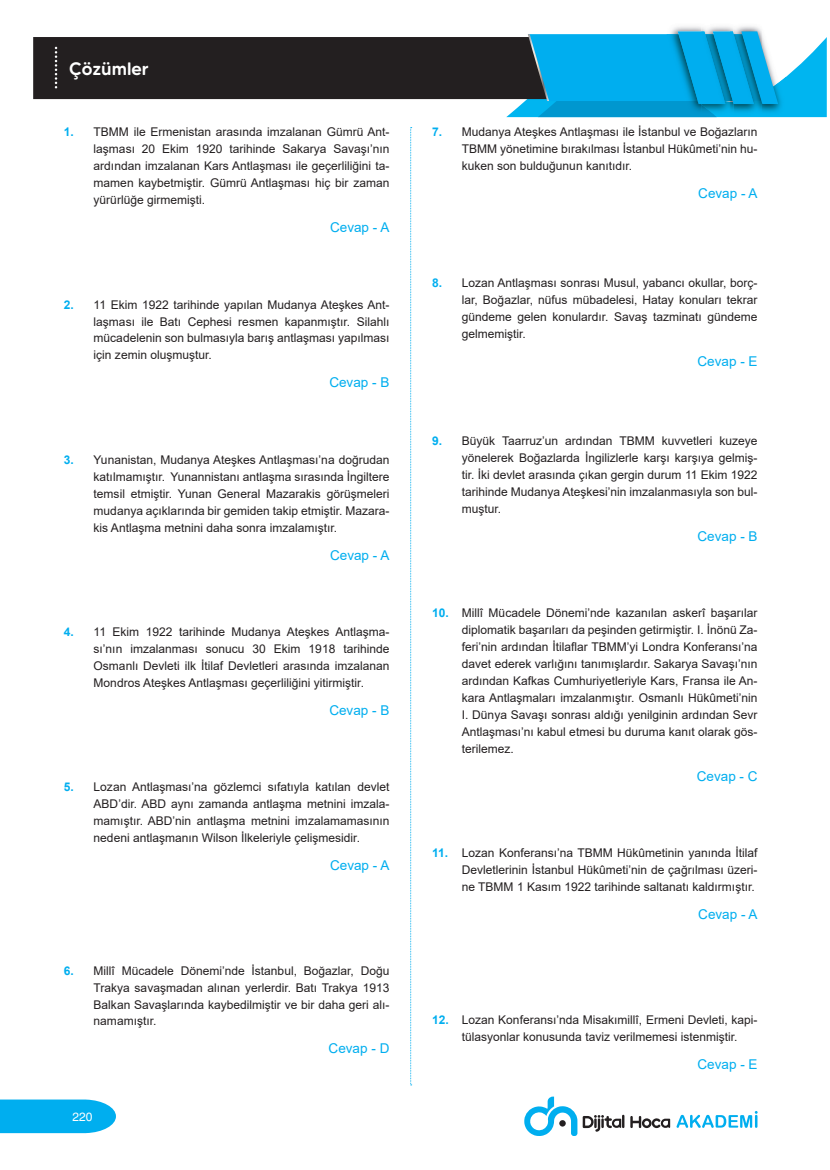
<style>
.page{position:relative;width:830px;height:1170px;background:#fff}
.page>*{position:absolute;margin:0;border:0;box-sizing:border-box;transform-origin:0 0}
.t1{font:500 18px "MADE Tommy Soft";color:#fff}
.CEVAP{font:13.5px "Arial";color:#00aeef}
.t2{font:12px/17px "Arial";color:#231f20;text-align:justify}
.t3{font:12px "yargi Helvetica";color:#fff}
.s1{font-weight:700;color:#00aeef}
</style>
<div class="page">
<svg style="left:0;top:1099px;width:116px;height:33px;background:#11b3f0"></svg>
<svg style="left:676px;top:1111px;width:81px;height:16px"></svg>
<svg style="left:630px;top:1116px;width:39px;height:12px"></svg>
<svg style="left:524px;top:1096px;width:100px;height:39px"></svg>
<svg style="left:410px;top:127px;width:1px;height:958px"></svg>
<div style="left:33px;top:37px;width:473px;height:62px;background:#231f20"></div>
<svg style="left:506px;top:26px;width:320px;height:91px;background:#2babda"></svg>
<svg style="left:55px;top:47px;width:2px;height:41px"></svg>
<h1 class="t1" style="left:69px;top:57px;width:81px">Çözümler</h1>
<p class="t2" style="left:94px;top:124px;width:297px;text-indent:-30px"><span class="s1">1.</span> TBMM ile Ermenistan arasında imzalanan Gümrü Ant&shy;laşması 20 Ekim 1920 tarihinde Sakarya Savaşı’nın ardından imzalanan Kars Antlaşması ile geçerliliğini ta&shy;mamen kaybetmiştir. Gümrü Antlaşması hiç bir zaman yürürlüğe girmemişti.</p>
<p class="CEVAP" style="left:330px;top:218px;width:61px">Cevap - A</p>
<p class="t2" style="left:94px;top:296px;width:297px;text-indent:-30px"><span class="s1">2.</span> 11 Ekim 1922 tarihinde yapılan Mudanya Ateşkes Ant&shy;laşması ile Batı Cephesi resmen kapanmıştır. Silahlı mücadelenin son bulmasıyla barış antlaşması yapılması için zemin oluşmuştur.</p>
<p class="CEVAP" style="left:329px;top:373px;width:62px">Cevap - B</p>
<p class="t2" style="left:94px;top:451px;width:297px;text-indent:-30px"><span class="s1">3.</span> Yunanistan, Mudanya Ateşkes Antlaşması’na doğrudan katılmamıştır. Yunannistanı antlaşma sırasında İngiltere temsil etmiştir. Yunan General Mazarakis görüşmeleri mudanya açıklarında bir gemiden takip etmiştir. Mazara&shy;kis Antlaşma metnini daha sonra imzalamıştır.</p>
<p class="CEVAP" style="left:330px;top:545px;width:61px">Cevap - A</p>
<p class="t2" style="left:94px;top:623px;width:297px;text-indent:-30px"><span class="s1">4.</span> 11 Ekim 1922 tarihinde Mudanya Ateşkes Antlaşma&shy;sı’nın imzalanması sonucu 30 Ekim 1918 tarihinde Osmanlı Devleti ilk İtilaf Devletleri arasında imzalanan Mondros Ateşkes Antlaşması geçerliliğini yitirmiştir.</p>
<p class="CEVAP" style="left:329px;top:700px;width:62px">Cevap - B</p>
<p class="t2" style="left:94px;top:778px;width:297px;text-indent:-30px"><span class="s1">5.</span> Lozan Antlaşması’na gözlemci sıfatıyla katılan devlet ABD’dir. ABD aynı zamanda antlaşma metnini imzala&shy;mamıştır. ABD’nin antlaşma metnini imzalamamasının nedeni antlaşmanın Wilson İlkeleriyle çelişmesidir.</p>
<p class="CEVAP" style="left:330px;top:856px;width:61px">Cevap - A</p>
<p class="t2" style="left:94px;top:961px;width:297px;text-indent:-30px"><span class="s1">6.</span> Millî Mücadele Dönemi’nde İstanbul, Boğazlar, Doğu Trakya savaşmadan alınan yerlerdir. Batı Trakya 1913<br>Balkan Savaşlarında kaybedilmiştir ve bir daha geri alı&shy;namamıştır.</p>
<p class="CEVAP" style="left:328px;top:1039px;width:62px">Cevap - D</p>
<p class="t3" style="left:72px;top:1109px;width:22px">220</p>
<p class="t2" style="left:461px;top:124px;width:297px;text-indent:-30px"><span class="s1">7.</span> Mudanya Ateşkes Antlaşması ile İstanbul ve Boğazların TBMM yönetimine bırakılması İstanbul Hükûmeti’nin hu&shy;kuken son bulduğunun kanıtıdır.</p>
<p class="CEVAP" style="left:698px;top:184px;width:61px">Cevap - A</p>
<p class="t2" style="left:461px;top:275px;width:297px;text-indent:-30px"><span class="s1">8.</span> Lozan Antlaşması sonrası Musul, yabancı okullar, borç&shy;lar, Boğazlar, nüfus mübadelesi, Hatay konuları tekrar gündeme gelen konulardır. Savaş tazminatı gündeme gelmemiştir.</p>
<p class="CEVAP" style="left:697px;top:352px;width:62px">Cevap - E</p>
<p class="t2" style="left:461px;top:432px;width:297px;text-indent:-30px"><span class="s1">9.</span> Büyük Taarruz’un ardından TBMM kuvvetleri kuzeye yönelerek Boğazlarda İngilizlerle karşı karşıya gelmiş&shy;tir. İki devlet arasında çıkan gergin durum 11 Ekim 1922 tarihinde Mudanya Ateşkesi’nin imzalanmasıyla son bul&shy;muştur.</p>
<p class="CEVAP" style="left:697px;top:527px;width:62px">Cevap - B</p>
<p class="t2" style="left:461px;top:604px;width:297px;text-indent:-30px"><span class="s1">10.</span> Millî Mücadele Dönemi’nde kazanılan askerî başarılar diplomatik başarıları da peşinden getirmiştir. I. İnönü Za&shy;feri’nin ardından İtilaflar TBMM’yi Londra Konferansı’na davet ederek varlığını tanımışlardır. Sakarya Savaşı’nın ardından Kafkas Cumhuriyetleriyle Kars, Fransa ile An&shy;kara Antlaşmaları imzalanmıştır. Osmanlı Hükûmeti’nin I. Dünya Savaşı sonrası aldığı yenilginin ardından Sevr Antlaşması’nı kabul etmesi bu duruma kanıt olarak gös&shy;terilemez.</p>
<p class="CEVAP" style="left:696px;top:767px;width:62px">Cevap - C</p>
<p class="t2" style="left:461px;top:844px;width:297px;text-indent:-30px"><span class="s1">11.</span> Lozan Konferansı’na TBMM Hükûmetinin yanında İtilaf Devletlerinin İstanbul Hükûmeti’nin de çağrılması üzeri&shy;ne TBMM 1 Kasım 1922 tarihinde saltanatı kaldırmıştır.</p>
<p class="CEVAP" style="left:698px;top:905px;width:61px">Cevap - A</p>
<p class="t2" style="left:461px;top:1010px;width:297px;text-indent:-30px"><span class="s1">12.</span> Lozan Konferansı’nda Misakımillî, Ermeni Devleti, kapi&shy;tülasyonlar konusunda taviz verilmemesi istenmiştir.</p>
<p class="CEVAP" style="left:697px;top:1054px;width:62px">Cevap - E</p>
</div>
